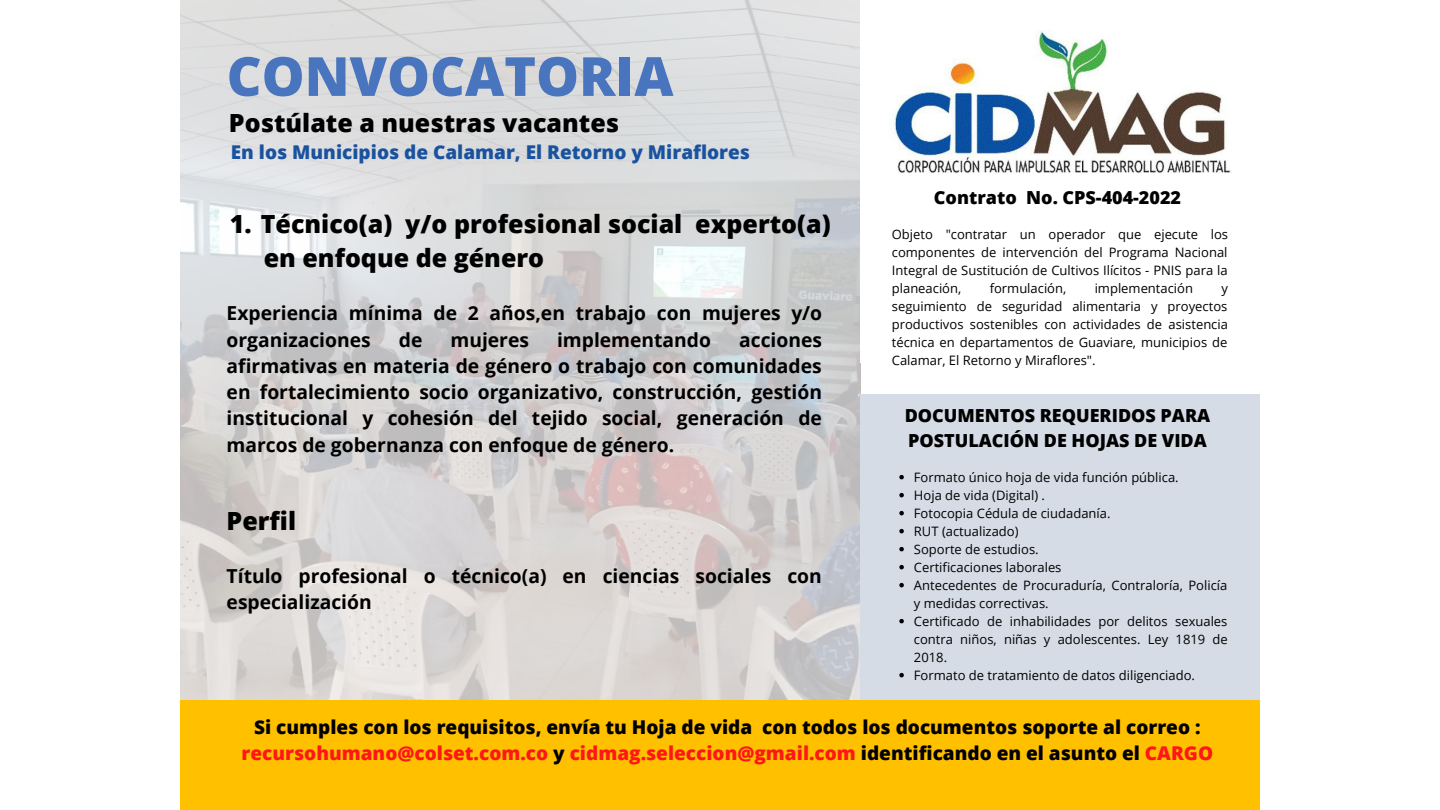
<style>
.page{position:relative;width:1440px;height:810px;background:#fff}
.page>*{position:absolute;margin:0;border:0;box-sizing:border-box;transform-origin:0 0}
.t1{font:800 54px "Open Sans";color:#4974be}
.t2{font:800 25px/34.5px "Open Sans";color:#000}
.t3{font:700 19.3px/26.2px "Open Sans";color:#000}
.t4{font:800 19px/26.2px "Open Sans";color:#000;text-align:center}
.t5{font:800 19px "Open Sans";color:#19529e}
.t6{font:800 18px/24.8px "Open Sans";color:#000}
.t7{font:13px/18px "Open Sans";color:#000;text-align:justify}
.s1{color:#ff1616}
</style>
<div class="page">
<img style="left:180px;top:0;width:680px;height:700px">
<div style="left:860px;top:394px;width:400px;height:307px;background:#d5dce6"></div>
<div style="left:180px;top:701px;width:1079px;height:109px;background:#ffc000"></div>
<img style="left:890px;top:30px;width:341px;height:143px">
<svg style="left:899px;top:475px;width:5px;height:4px"></svg>
<svg style="left:899px;top:493px;width:5px;height:4px"></svg>
<svg style="left:899px;top:511px;width:5px;height:4px"></svg>
<svg style="left:899px;top:529px;width:5px;height:4px"></svg>
<svg style="left:899px;top:547px;width:5px;height:4px"></svg>
<svg style="left:899px;top:565px;width:5px;height:4px"></svg>
<svg style="left:899px;top:583px;width:5px;height:4px"></svg>
<svg style="left:899px;top:619px;width:5px;height:4px"></svg>
<svg style="left:899px;top:673px;width:5px;height:4px"></svg>
<h1 class="t1" style="left:227px;top:38px;width:448px">CONVOCATORIA</h1>
<h2 class="t2" style="left:229px;top:105px;width:392px">Postúlate a nuestras vacantes</h2>
<h3 class="t5" style="left:231px;top:139px;width:521px">En los Municipios de Calamar, El Retorno y Miraflores</h3>
<h2 class="t2" style="left:264px;top:206px;width:568px;text-indent:-34px">1. Técnico(a) y/o profesional social experto(a) en enfoque de género</h2>
<h3 class="t3" style="left:227px;top:300px;width:597px">Experiencia mínima de 2 años,en trabajo con mujeres y/o organizaciones</h3>
<p class="t3" style="left:227px;top:326px;width:597px;text-align:justify;text-indent:512px">acciones afirmativas en materia de género o trabajo con comunidades en fortalecimiento socio organizativo, construcción, gestión institucional y cohesión del tejido social, generación de marcos de gobernanza con enfoque de género.</p>
<h3 class="t3" style="left:399px;top:326px;width:25px">de</h3>
<h3 class="t3" style="left:450px;top:326px;width:80px">mujeres</h3>
<h3 class="t3" style="left:557px;top:326px;width:155px">implementando</h3>
<h2 class="t2" style="left:227px;top:503px;width:71px">Perfil</h2>
<h3 class="t3" style="left:227px;top:562px;width:597px">Título profesional o técnico(a) en ciencias sociales con especialización</h3>
<h3 class="t6" style="left:934px;top:185px;width:249px">Contrato No. CPS-404-2022</h3>
<p class="t7" style="left:892px;top:225px;width:338px">Objeto "contratar un operador que ejecute los componentes de intervención del Programa Nacional Integral de Sustitución de Cultivos Ilícitos - PNIS para la planeación,</p>
<p class="t7" style="left:990px;top:279px;width:78px">formulación,</p>
<p class="t7" style="left:1095px;top:279px;width:100px">implementación</p>
<p class="t7" style="left:892px;top:279px;width:338px;text-indent:330px">y seguimiento de seguridad alimentaria y proyectos productivos sostenibles con actividades de asistencia técnica en departamentos de Guaviare, municipios de Calamar, El Retorno y Miraflores".</p>
<h3 class="t6" style="left:905px;top:403px;width:307px">DOCUMENTOS REQUERIDOS PARA<br>POSTULACIÓN DE HOJAS DE VIDA</h3>
<p class="t7" style="left:914px;top:468px;width:315px;text-align:left">Formato único hoja de vida función pública.<br>Hoja de vida (Digital) .<br>Fotocopia Cédula de ciudadanía.<br>RUT (actualizado)<br>Soporte de estudios.<br>Certificaciones laborales<br>Antecedentes de Procuraduría, Contraloría, Policía y medidas correctivas.<br>Certificado de inhabilidades por delitos sexuales contra niños, niñas y adolescentes. Ley 1819 de 2018.<br>Formato de tratamiento de datos diligenciado.</p>
<h3 class="t4" style="left:242px;top:713px;width:973px">Si cumples con los requisitos, envía tu Hoja de vida con todos los documentos soporte al correo : <span class="s1">recursohumano@colset.com.co</span> y <span class="s1">cidmag.seleccion@gmail.com</span> identificando en el asunto el <span class="s1">CARGO</span></h3>
</div>
